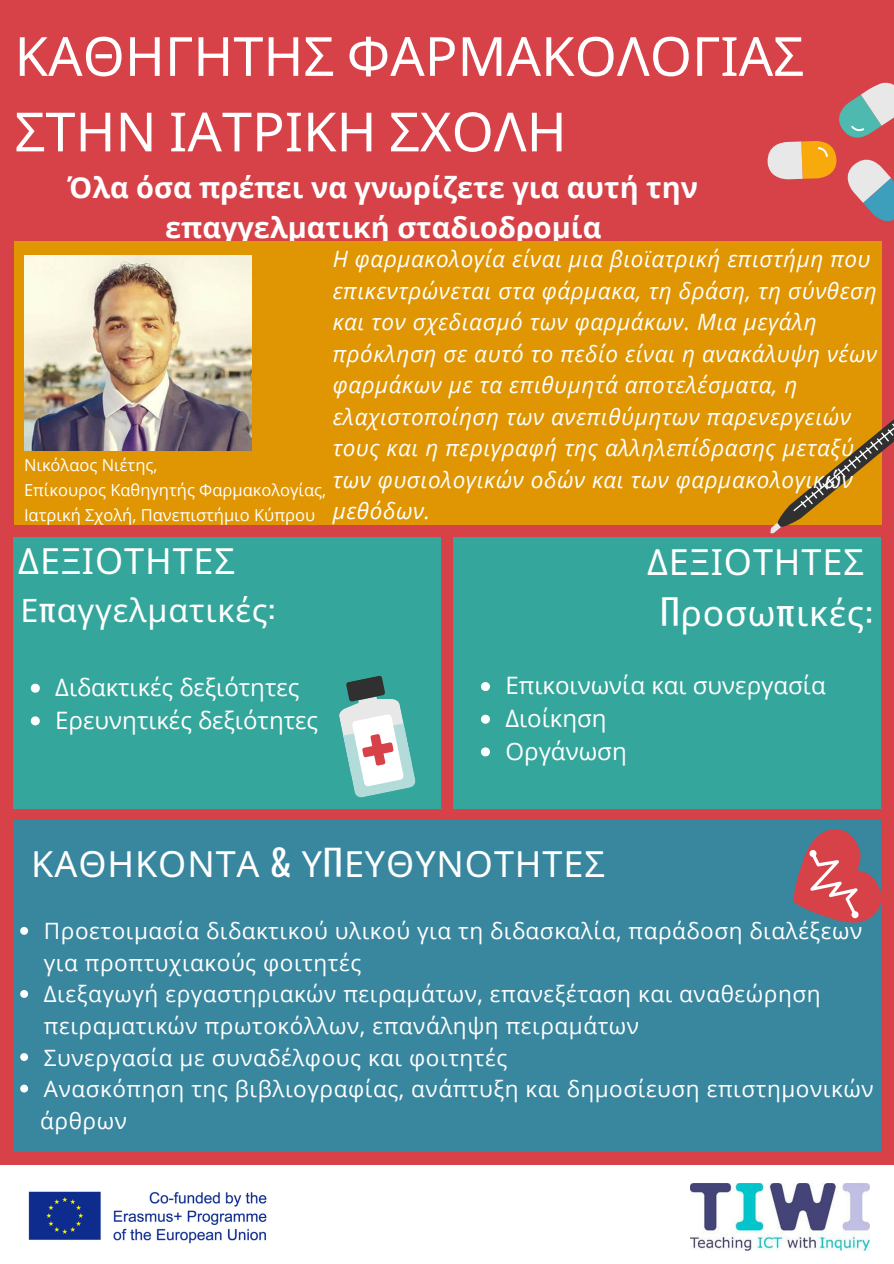
<style>
.page{position:relative;width:894px;height:1264px;background:#fff}
.page>*{position:absolute;margin:0;border:0;box-sizing:border-box;transform-origin:0 0}
.t1{font:54px/75.4px "Noto Sans";color:#fff}
.t2{font:36px "Noto Sans";letter-spacing:.025em;color:#fff}
.t3{font:35.4px "Noto Sans";letter-spacing:.025em;color:#fff}
.t4{font:32.25px "Noto Sans";letter-spacing:.025em;color:#fff}
.t5{font:700 28.95px/39.8px "Open Sans";color:#fff;text-align:center}
.t6{font:24px/32.7px "Open Sans";color:#fff}
.t7{font:italic 22.5px/31.5px "Open Sans";letter-spacing:.025em;color:#fff}
.t8{font:22.5px/31.5px "Open Sans";letter-spacing:.025em;color:#fff}
.t9{font:16.5px/24.8px "Open Sans";color:#fff}
.s1{font-family:"Oswald"}
</style>
<div class="page">
<div style="left:0;top:0;width:893px;height:1263px;background:#d74249"></div>
<svg style="left:767px;top:82px;width:126px;height:140px"></svg>
<div style="left:0;top:1165px;width:893px;height:98px;background:#fff"></div>
<img style="left:690px;top:1183px;width:179px;height:67px">
<img style="left:28px;top:1191px;width:239px;height:53px">
<div style="left:15px;top:241px;width:867px;height:283px;background:#df9602"></div>
<div style="left:13px;top:820px;width:867px;height:331px;background:#38879f"></div>
<div style="left:13px;top:537px;width:427px;height:271px;background:#35a69c"></div>
<svg style="left:770px;top:420px;width:123px;height:128px"></svg>
<div style="left:453px;top:537px;width:427px;height:271px;background:#35a69c"></div>
<svg style="left:31px;top:683px;width:9px;height:9px"></svg>
<svg style="left:31px;top:716px;width:9px;height:9px"></svg>
<svg style="left:481px;top:682px;width:9px;height:9px"></svg>
<svg style="left:481px;top:714px;width:9px;height:9px"></svg>
<svg style="left:481px;top:747px;width:9px;height:9px"></svg>
<svg style="left:20px;top:927px;width:8px;height:7px"></svg>
<svg style="left:20px;top:990px;width:8px;height:7px"></svg>
<svg style="left:20px;top:1053px;width:8px;height:7px"></svg>
<svg style="left:20px;top:1084px;width:8px;height:8px"></svg>
<svg style="left:339px;top:675px;width:77px;height:123px"></svg>
<svg style="left:793px;top:820px;width:88px;height:125px"></svg>
<img style="left:24px;top:255px;width:227px;height:195px">
<h1 class="t1" style="left:15px;top:17px;width:790px">ΚΑΘΗΓΗΤΗΣ ΦΑΡΜΑΚΟΛΟΓΙΑΣ<br>ΣΤΗΝ ΙΑΤΡΙΚΗ ΣΧΟΛΗ</h1>
<p class="t5" style="left:68px;top:167px;width:631px">Όλα όσα πρέπει να γνωρίζετε για αυτή την επαγγελματική σταδιοδρομία</p>
<p class="t7" style="left:332px;top:243px;width:546px">Η φαρμακολογία είναι μια βιοϊατρική επιστήμη που επικεντρώνεται στα φάρμακα, τη δράση, τη σύνθεση και τον σχεδιασμό των φαρμάκων. Μια μεγάλη πρόκληση σε αυτό το πεδίο είναι η ανακάλυψη νέων φαρμάκων με τα επιθυμητά αποτελέσματα, η ελαχιστοποίηση των ανεπιθύμητων παρενεργειών τους και η περιγραφή της αλληλεπίδρασης μεταξύ των φυσιολογικών οδών και των φαρμακολογικών μεθόδων.</p>
<p class="t9" style="left:24px;top:452px;width:304px">Νικόλαος Νιέτης,<br>Επίκουρος Καθηγητής Φαρμακολογίας,<br>Ιατρική Σχολή, Πανεπιστήμιο Κύπρου</p>
<h2 class="t2" style="left:18px;top:535px;width:218px">ΔΕΞΙΟΤΗΤΕΣ</h2>
<h2 class="t2" style="left:647px;top:537px;width:218px">ΔΕΞΙΟΤΗΤΕΣ</h2>
<h3 class="t4" style="left:20px;top:588px;width:256px">Ε<span class="s1">π</span>αγγελματικές<span class="s1">:</span></h3>
<h3 class="t3" style="left:659px;top:588px;width:213px"><span class="s1">Π</span>ροσω<span class="s1">π</span>ικές<span class="s1">:</span></h3>
<p class="t6" style="left:55px;top:670px;width:264px">Διδακτικές δεξιότητες<br>Ερευνητικές δεξιότητες</p>
<p class="t6" style="left:505px;top:668px;width:322px">Επικοινωνία και συνεργασία<br>Διοίκηση<br>Οργάνωση</p>
<h2 class="t2" style="left:31px;top:838px;width:575px">ΚΑΘΗΚΟΝΤΑ <span class="s1">&amp;</span> Υ<span class="s1">Π</span>ΕΥΘΥΝΟΤΗΤΕΣ</h2>
<p class="t8" style="left:40px;top:914px;width:834px">Προετοιμασία διδακτικού υλικού για τη διδασκαλία, παράδοση διαλέξεων για προπτυχιακούς φοιτητές<br>Διεξαγωγή εργαστηριακών πειραμάτων, επανεξέταση και αναθεώρηση πειραματικών πρωτοκόλλων, επανάληψη πειραμάτων<br>Συνεργασία με συναδέλφους και φοιτητές<br>Ανασκόπηση της βιβλιογραφίας, ανάπτυξη και δημοσίευση επιστημονικών άρθρων</p>
</div>
